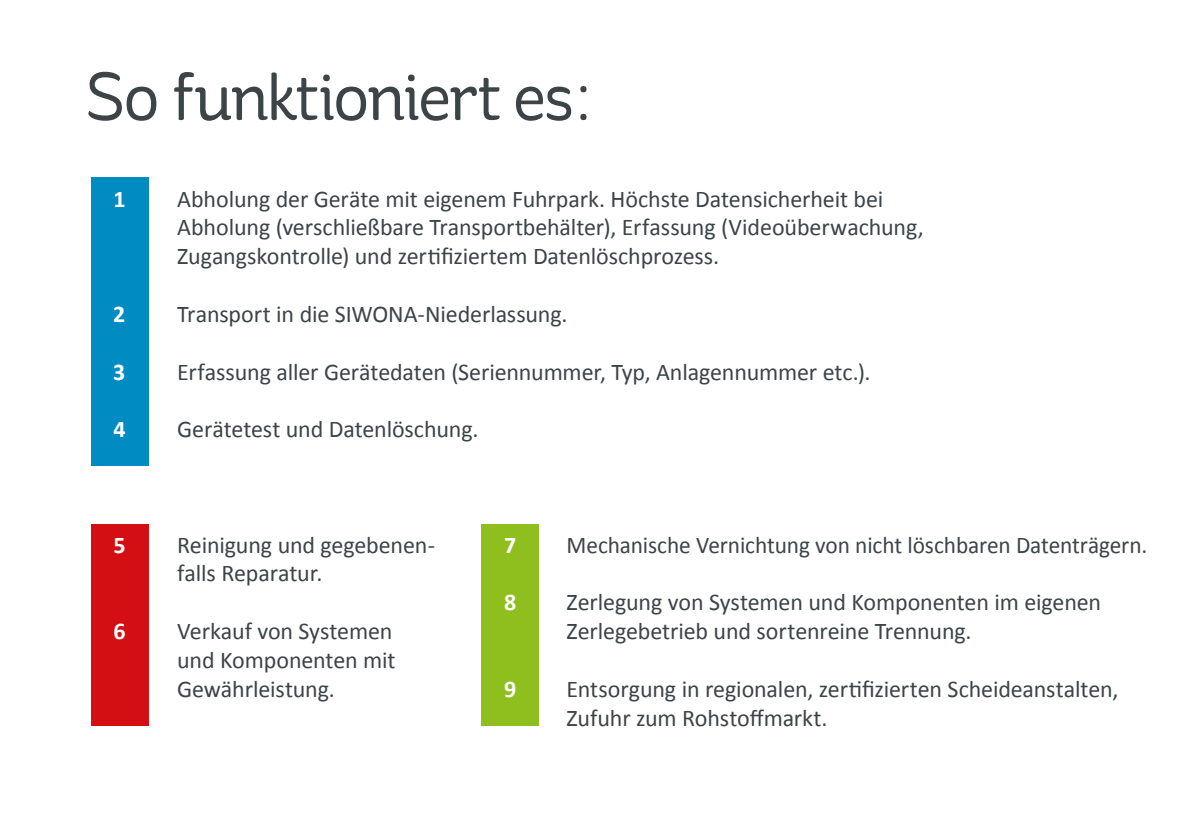
<style>
.page{position:relative;width:1191px;height:840px;background:#fff}
.page>*{position:absolute;margin:0;border:0;box-sizing:border-box;transform-origin:0 0}
.t1{font:68px "St Ryde";letter-spacing:-.045em;color:#3c4448}
.t2{font:24px/28.8px "Calibri";letter-spacing:-.005em;color:#3c4448}
.t3{font:700 24px "Calibri";color:#fff}
</style>
<div class="page">
<div style="left:91px;top:178px;width:57px;height:288px;background:#008bc2"></div>
<div style="left:481px;top:523px;width:58px;height:202px;background:#8ebf1f"></div>
<div style="left:91px;top:523px;width:57px;height:202px;background:#d40f14"></div>
<h1 class="t1" style="left:84px;top:56px;width:506px">So funktioniert es:</h1>
<p class="t3" style="left:113px;top:183px;width:14px">1</p>
<p class="t3" style="left:113px;top:298px;width:14px">2</p>
<p class="t3" style="left:113px;top:356px;width:14px">3</p>
<p class="t3" style="left:114px;top:413px;width:14px">4</p>
<p class="t2" style="left:177px;top:184px;width:748px">Abholung der Geräte mit eigenem Fuhrpark. Höchste Datensicherheit bei<br>Abholung (verschließbare Transportbehälter), Erfassung (Videoüberwachung,<br>Zugangskontrolle) und zertifiziertem Datenlöschprozess.</p>
<p class="t2" style="left:177px;top:299px;width:392px">Transport in die SIWONA-Niederlassung.</p>
<p class="t2" style="left:177px;top:357px;width:695px">Erfassung aller Gerätedaten (Seriennummer, Typ, Anlagennummer etc.).</p>
<p class="t2" style="left:177px;top:414px;width:303px">Gerätetest und Datenlöschung.</p>
<p class="t2" style="left:177px;top:530px;width:259px">Reinigung und gegebenen&shy;falls Reparatur.</p>
<p class="t2" style="left:177px;top:616px;width:220px">Verkauf von Systemen und Komponenten mit<br>Gewährleistung.</p>
<p class="t3" style="left:114px;top:529px;width:14px">5</p>
<p class="t3" style="left:504px;top:529px;width:14px">7</p>
<p class="t3" style="left:504px;top:586px;width:14px">8</p>
<p class="t3" style="left:114px;top:615px;width:14px">6</p>
<p class="t3" style="left:504px;top:673px;width:14px">9</p>
<p class="t2" style="left:566px;top:530px;width:582px">Mechanische Vernichtung von nicht löschbaren Datenträgern.</p>
<p class="t2" style="left:566px;top:587px;width:536px">Zerlegung von Systemen und Komponenten im eigenen<br>Zerlegebetrieb und sortenreine Trennung.</p>
<p class="t2" style="left:566px;top:674px;width:553px">Entsorgung in regionalen, zertifizierten Scheideanstalten,<br>Zufuhr zum Rohstoffmarkt.</p>
</div>
